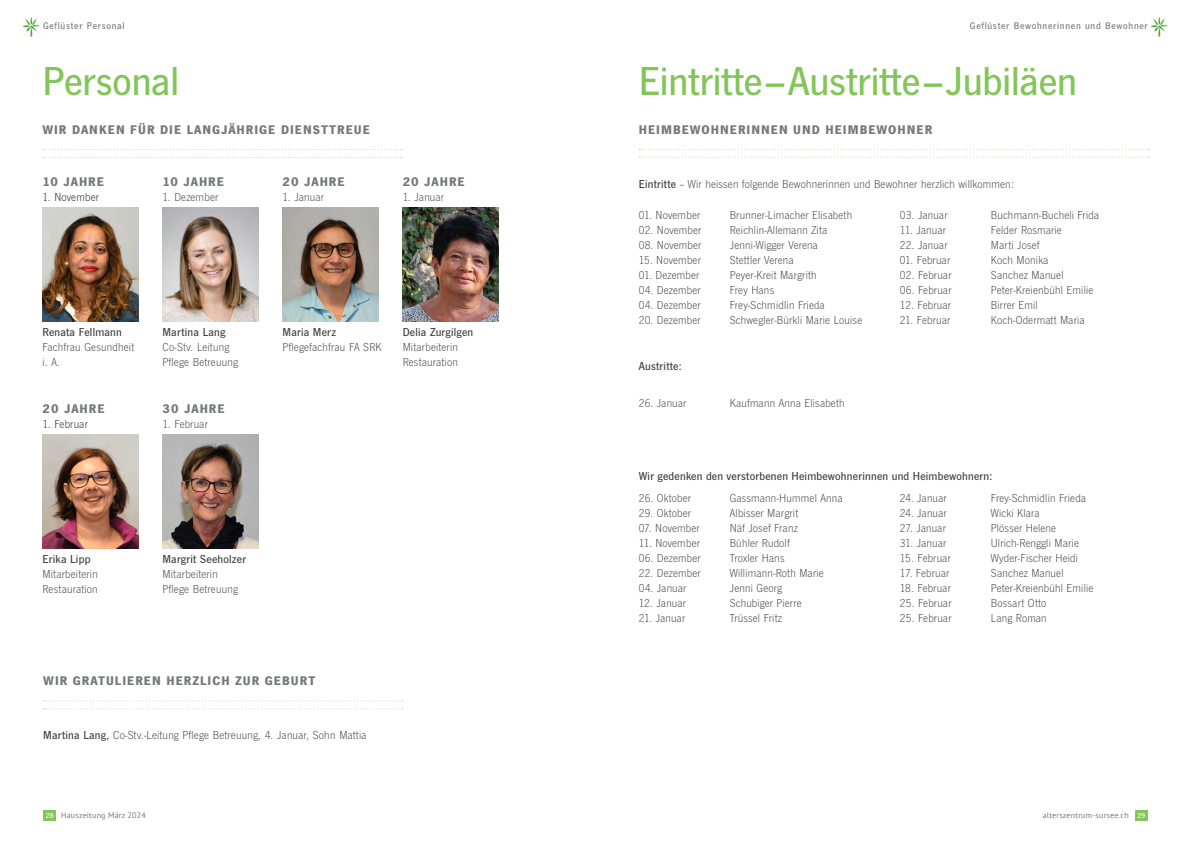
<style>
.page{position:relative;width:1191px;height:842px;background:#fff}
.page>*{position:absolute;margin:0;border:0;box-sizing:border-box;transform-origin:0 0}
.Haupttitel{font:500 42px "News Gothic FS";color:#83c559}
.t1{font:700 13px "News Gothic FS";letter-spacing:.075em;color:#76787b}
.t2{font:300 12px/15px "News Gothic FS";letter-spacing:.015em;color:#3e3e3f}
.t3{font:500 12px "News Gothic FS";letter-spacing:.02em;color:#3e3e3f}
.t4{font:300 12px "News Gothic FS";letter-spacing:.015em;color:#231f20}
.t5{font:500 10px "News Gothic FS";letter-spacing:.075em;color:#76787b}
.t6{font:8px "PT Sans";letter-spacing:.025em;color:#76787b}
.s1{font-weight:500}
.s2{font-family:"News Gothic FS";font-weight:500;font-size:7.5px;color:#fff}
</style>
<div class="page">
<img style="left:43px;top:208px;width:95px;height:113px">
<img style="left:43px;top:434px;width:95px;height:114px">
<img style="left:163px;top:208px;width:95px;height:113px">
<img style="left:163px;top:434px;width:95px;height:114px">
<img style="left:283px;top:208px;width:95px;height:113px">
<img style="left:403px;top:208px;width:95px;height:113px">
<svg style="left:43px;top:149px;width:359px;height:1px"></svg>
<svg style="left:43px;top:157px;width:359px;height:1px"></svg>
<svg style="left:44px;top:700px;width:359px;height:1px"></svg>
<svg style="left:44px;top:708px;width:359px;height:1px"></svg>
<svg style="left:639px;top:149px;width:510px;height:1px"></svg>
<svg style="left:639px;top:157px;width:510px;height:1px"></svg>
<div style="left:1135px;top:810px;width:12px;height:11px;background:#83c559"></div>
<div style="left:43px;top:810px;width:13px;height:11px;background:#83c559"></div>
<img style="left:23px;top:18px;width:16px;height:18px">
<img style="left:1151px;top:18px;width:16px;height:18px">
<p class="t5" style="left:43px;top:20px;width:83px">Geflüster Personal</p>
<p class="Haupttitel" style="left:43px;top:58px;width:138px">Personal</p>
<p class="t1" style="left:43px;top:122px;width:329px">WIR DANKEN FÜR DIE LANGJÄHRIGE DIENSTTREUE</p>
<p class="t1" style="left:43px;top:174px;width:63px">10 JAHRE</p>
<p class="t4" style="left:43px;top:190px;width:58px">1. November</p>
<p class="t1" style="left:163px;top:174px;width:63px">10 JAHRE</p>
<p class="t2" style="left:163px;top:189px;width:57px">1. Dezember</p>
<p class="t1" style="left:283px;top:174px;width:64px">20 JAHRE</p>
<p class="t2" style="left:283px;top:189px;width:43px">1. Januar</p>
<p class="t1" style="left:403px;top:174px;width:64px">20 JAHRE</p>
<p class="t2" style="left:403px;top:189px;width:43px">1. Januar</p>
<p class="t2" style="left:43px;top:325px;width:93px"><span class="s1">Renata Fellmann<br></span>Fachfrau Gesundheit i. A.</p>
<p class="t1" style="left:43px;top:401px;width:64px">20 JAHRE</p>
<p class="t4" style="left:43px;top:417px;width:47px">1. Februar</p>
<p class="t3" style="left:163px;top:326px;width:64px">Martina Lang</p>
<p class="t2" style="left:163px;top:340px;width:77px">Co-Stv. Leitung<br>Pflege Betreuung</p>
<p class="t1" style="left:163px;top:401px;width:64px">30 JAHRE</p>
<p class="t2" style="left:163px;top:416px;width:47px">1. Februar</p>
<p class="t3" style="left:283px;top:326px;width:55px">Maria Merz</p>
<p class="t2" style="left:283px;top:340px;width:101px">Pflegefachfrau FA SRK</p>
<p class="t3" style="left:403px;top:326px;width:72px">Delia Zurgilgen</p>
<p class="t2" style="left:403px;top:340px;width:57px">Mitarbeiterin<br>Restauration</p>
<p class="t2" style="left:43px;top:551px;width:57px"><span class="s1">Erika Lipp<br></span>Mitarbeiterin<br>Restauration</p>
<p class="t3" style="left:163px;top:552px;width:85px">Margrit Seeholzer</p>
<p class="t2" style="left:163px;top:566px;width:77px">Mitarbeiterin<br>Pflege Betreuung</p>
<p class="t1" style="left:43px;top:673px;width:273px">WIR GRATULIEREN HERZLICH ZUR GEBURT</p>
<p class="t2" style="left:43px;top:728px;width:325px"><span class="s1">Martina Lang,</span> Co-Stv.-Leitung Pflege Betreuung, 4. Januar, Sohn Mattia</p>
<p class="t5" style="left:970px;top:20px;width:179px">Geflüster Bewohnerinnen und Bewohner</p>
<p class="Haupttitel" style="left:639px;top:58px;width:440px">Eintritte–Austritte–Jubiläen</p>
<p class="t1" style="left:639px;top:122px;width:295px">HEIMBEWOHNERINNEN UND HEIMBEWOHNER</p>
<p class="t2" style="left:639px;top:176px;width:376px"><span class="s1">Eintritte</span> – Wir heissen folgende Bewohnerinnen und Bewohner herzlich willkommen:</p>
<p class="t2" style="left:639px;top:207px;width:63px">01. November</p>
<p class="t2" style="left:730px;top:207px;width:124px">Brunner-Limacher Elisabeth</p>
<p class="t2" style="left:639px;top:222px;width:64px">02. November</p>
<p class="t2" style="left:730px;top:222px;width:99px">Reichlin-Allemann Zita</p>
<p class="t2" style="left:639px;top:237px;width:64px">08. November</p>
<p class="t2" style="left:730px;top:237px;width:89px">Jenni-Wigger Verena</p>
<p class="t2" style="left:639px;top:252px;width:64px">15. November</p>
<p class="t2" style="left:730px;top:252px;width:65px">Stettler Verena</p>
<p class="t2" style="left:639px;top:267px;width:62px">01. Dezember</p>
<p class="t2" style="left:730px;top:267px;width:88px">Peyer-Kreit Margrith</p>
<p class="t2" style="left:639px;top:282px;width:63px">04. Dezember</p>
<p class="t2" style="left:730px;top:282px;width:46px">Frey Hans</p>
<p class="t2" style="left:639px;top:297px;width:63px">04. Dezember</p>
<p class="t2" style="left:730px;top:297px;width:96px">Frey-Schmidlin Frieda</p>
<p class="t2" style="left:639px;top:312px;width:63px">20. Dezember</p>
<p class="t2" style="left:730px;top:312px;width:134px">Schwegler-Bürkli Marie Louise</p>
<p class="t2" style="left:900px;top:207px;width:49px">03. Januar</p>
<p class="t2" style="left:991px;top:207px;width:110px">Buchmann-Bucheli Frida</p>
<p class="t2" style="left:900px;top:222px;width:48px">11. Januar</p>
<p class="t2" style="left:991px;top:222px;width:72px">Felder Rosmarie</p>
<p class="t2" style="left:900px;top:237px;width:49px">22. Januar</p>
<p class="t2" style="left:991px;top:237px;width:50px">Marti Josef</p>
<p class="t2" style="left:900px;top:252px;width:52px">01. Februar</p>
<p class="t2" style="left:991px;top:252px;width:59px">Koch Monika</p>
<p class="t2" style="left:900px;top:267px;width:53px">02. Februar</p>
<p class="t2" style="left:991px;top:267px;width:74px">Sanchez Manuel</p>
<p class="t2" style="left:900px;top:282px;width:53px">06. Februar</p>
<p class="t2" style="left:991px;top:282px;width:104px">Peter-Kreienbühl Emilie</p>
<p class="t2" style="left:900px;top:297px;width:53px">12. Februar</p>
<p class="t2" style="left:991px;top:297px;width:48px">Birrer Emil</p>
<p class="t2" style="left:900px;top:312px;width:52px">21. Februar</p>
<p class="t2" style="left:991px;top:312px;width:95px">Koch-Odermatt Maria</p>
<p class="t3" style="left:639px;top:359px;width:44px">Austritte:</p>
<p class="t2" style="left:639px;top:395px;width:49px">26. Januar</p>
<p class="t2" style="left:730px;top:395px;width:116px">Kaufmann Anna Elisabeth</p>
<p class="t3" style="left:639px;top:469px;width:355px">Wir gedenken den verstorbenen Heimbewohnerinnen und Heimbewohnern:</p>
<p class="t2" style="left:639px;top:490px;width:54px">26. Oktober</p>
<p class="t2" style="left:730px;top:490px;width:114px">Gassmann-Hummel Anna</p>
<p class="t2" style="left:639px;top:505px;width:54px">29. Oktober</p>
<p class="t2" style="left:730px;top:505px;width:70px">Albisser Margrit</p>
<p class="t2" style="left:639px;top:520px;width:62px">07. November</p>
<p class="t2" style="left:730px;top:520px;width:70px">Näf Josef Franz</p>
<p class="t2" style="left:639px;top:535px;width:63px">11. November</p>
<p class="t2" style="left:730px;top:535px;width:61px">Bühler Rudolf</p>
<p class="t2" style="left:639px;top:550px;width:63px">06. Dezember</p>
<p class="t2" style="left:730px;top:550px;width:56px">Troxler Hans</p>
<p class="t2" style="left:639px;top:565px;width:63px">22. Dezember</p>
<p class="t2" style="left:730px;top:565px;width:95px">Willimann-Roth Marie</p>
<p class="t2" style="left:639px;top:580px;width:49px">04. Januar</p>
<p class="t2" style="left:730px;top:580px;width:54px">Jenni Georg</p>
<p class="t2" style="left:639px;top:595px;width:49px">12. Januar</p>
<p class="t2" style="left:730px;top:595px;width:73px">Schubiger Pierre</p>
<p class="t2" style="left:639px;top:610px;width:48px">21. Januar</p>
<p class="t2" style="left:730px;top:610px;width:54px">Trüssel Fritz</p>
<p class="t2" style="left:900px;top:490px;width:48px">24. Januar</p>
<p class="t2" style="left:991px;top:490px;width:96px">Frey-Schmidlin Frieda</p>
<p class="t2" style="left:900px;top:505px;width:48px">24. Januar</p>
<p class="t2" style="left:991px;top:505px;width:50px">Wicki Klara</p>
<p class="t2" style="left:900px;top:520px;width:48px">27. Januar</p>
<p class="t2" style="left:991px;top:520px;width:67px">Plösser Helene</p>
<p class="t2" style="left:900px;top:535px;width:48px">31. Januar</p>
<p class="t2" style="left:991px;top:535px;width:89px">Ulrich-Renggli Marie</p>
<p class="t2" style="left:900px;top:550px;width:52px">15. Februar</p>
<p class="t2" style="left:991px;top:550px;width:89px">Wyder-Fischer Heidi</p>
<p class="t2" style="left:900px;top:565px;width:51px">17. Februar</p>
<p class="t2" style="left:991px;top:565px;width:74px">Sanchez Manuel</p>
<p class="t2" style="left:900px;top:580px;width:53px">18. Februar</p>
<p class="t2" style="left:991px;top:580px;width:104px">Peter-Kreienbühl Emilie</p>
<p class="t2" style="left:900px;top:595px;width:53px">25. Februar</p>
<p class="t2" style="left:991px;top:595px;width:57px">Bossart Otto</p>
<p class="t2" style="left:900px;top:610px;width:53px">25. Februar</p>
<p class="t2" style="left:991px;top:610px;width:57px">Lang Roman</p>
<p class="t6" style="left:46px;top:810px;width:101px"><span class="s2">28</span> Hauszeitung März 2024</p>
<p class="t6" style="left:1042px;top:810px;width:104px">alterszentrum-sursee.ch <span class="s2">29</span></p>
</div>
